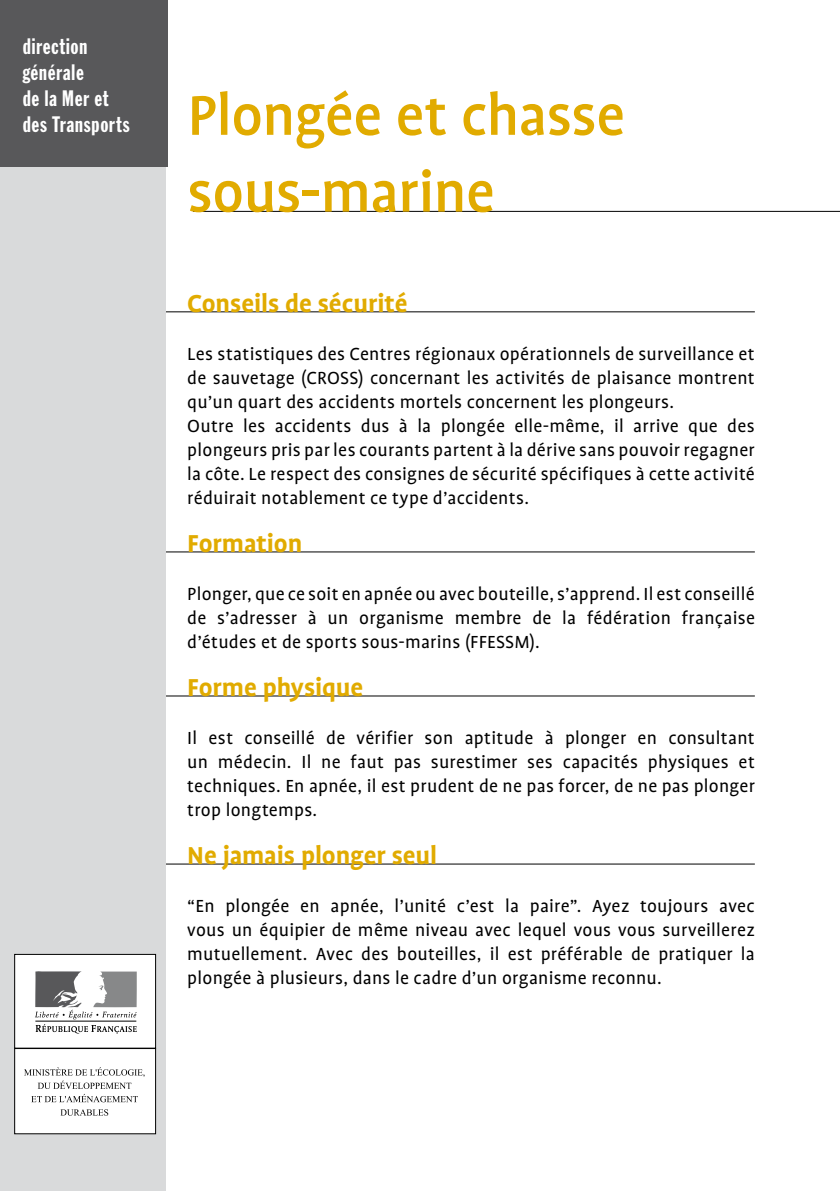
<style>
.page{position:relative;width:840px;height:1191px;background:#fff}
.page>*{position:absolute;margin:0;border:0;box-sizing:border-box;transform-origin:0 0}
.t1{font:500 64px/76.8px "Profile";letter-spacing:-.01em;color:#e1ab00}
.t2{font:700 28px "Profile";letter-spacing:-.005em;color:#e1ab00}
.t3{font:22px/26px "Franklin Gothic Extra Cond";letter-spacing:.035em;color:#fff}
.t4{font:20px/24px "Profile";letter-spacing:.015em;color:#000;text-align:justify}
</style>
<div class="page">
<hr style="left:193px;top:211px;width:646px;height:1px;background:#000">
<hr style="left:164px;top:311px;width:590px;height:1px;background:#000">
<hr style="left:164px;top:551px;width:590px;height:1px;background:#000">
<hr style="left:164px;top:695px;width:590px;height:1px;background:#000">
<hr style="left:164px;top:863px;width:590px;height:1px;background:#000">
<div style="left:0;top:117px;width:166px;height:1074px;background:#d9dadb"></div>
<div style="left:0;top:0;width:167px;height:167px;background:#58585a"></div>
<div style="left:15px;top:1048px;width:140px;height:85px;background:#fff"></div>
<div style="left:14px;top:1048px;width:142px;height:86px;border:1px solid #000"></div>
<div style="left:15px;top:954px;width:140px;height:94px;background:#fff"></div>
<div style="left:14px;top:954px;width:142px;height:94px;border:1px solid #000"></div>
<svg style="left:35px;top:971px;width:102px;height:62px"></svg>
<svg style="left:24px;top:1067px;width:120px;height:35px"></svg>
<svg style="left:60px;top:1109px;width:48px;height:6px"></svg>
<p class="t3" style="left:23px;top:33px;width:108px">direction générale<br>de la Mer et des Transports</p>
<h1 class="t1" style="left:187px;top:77px;width:439px">Plongée et chasse sous-marine</h1>
<h2 class="t2" style="left:187px;top:288px;width:222px">Conseils de sécurité</h2>
<p class="t4" style="left:187px;top:342px;width:568px;text-align:left">Les statistiques des Centres régionaux opérationnels de surveillance et de sauvetage (CROSS) concernant les activités de plaisance montrent qu’un quart des accidents mortels concernent les plongeurs.<br>Outre les accidents dus à la plongée elle-même, il arrive que des plongeurs pris par les courants partent à la dérive sans pouvoir regagner la côte. Le respect des consignes de sécurité spécifiques à cette activité réduirait notablement ce type d’accidents.</p>
<h2 class="t2" style="left:187px;top:528px;width:116px">Formation</h2>
<p class="t4" style="left:187px;top:582px;width:568px">Plonger, que ce soit en apnée ou avec bouteille, s’apprend. Il est conseillé de s’adresser à un organisme membre de la fédération française d’études et de sports sous-marins (FFESSM).</p>
<h2 class="t2" style="left:187px;top:672px;width:177px">Forme physique</h2>
<p class="t4" style="left:187px;top:726px;width:568px">Il est conseillé de vérifier son aptitude à plonger en consultant un médecin. Il ne faut pas surestimer ses capacités physiques et techniques. En apnée, il est prudent de ne pas forcer, de ne pas plonger trop longtemps.</p>
<h2 class="t2" style="left:187px;top:840px;width:251px">Ne jamais plonger seul</h2>
<p class="t4" style="left:187px;top:894px;width:568px">“En plongée en apnée, l’unité c’est la paire”. Ayez toujours avec vous un équipier de même niveau avec lequel vous vous surveillerez mutuellement. Avec des bouteilles, il est préférable de pratiquer la plongée à plusieurs, dans le cadre d’un organisme reconnu.</p>
</div>
